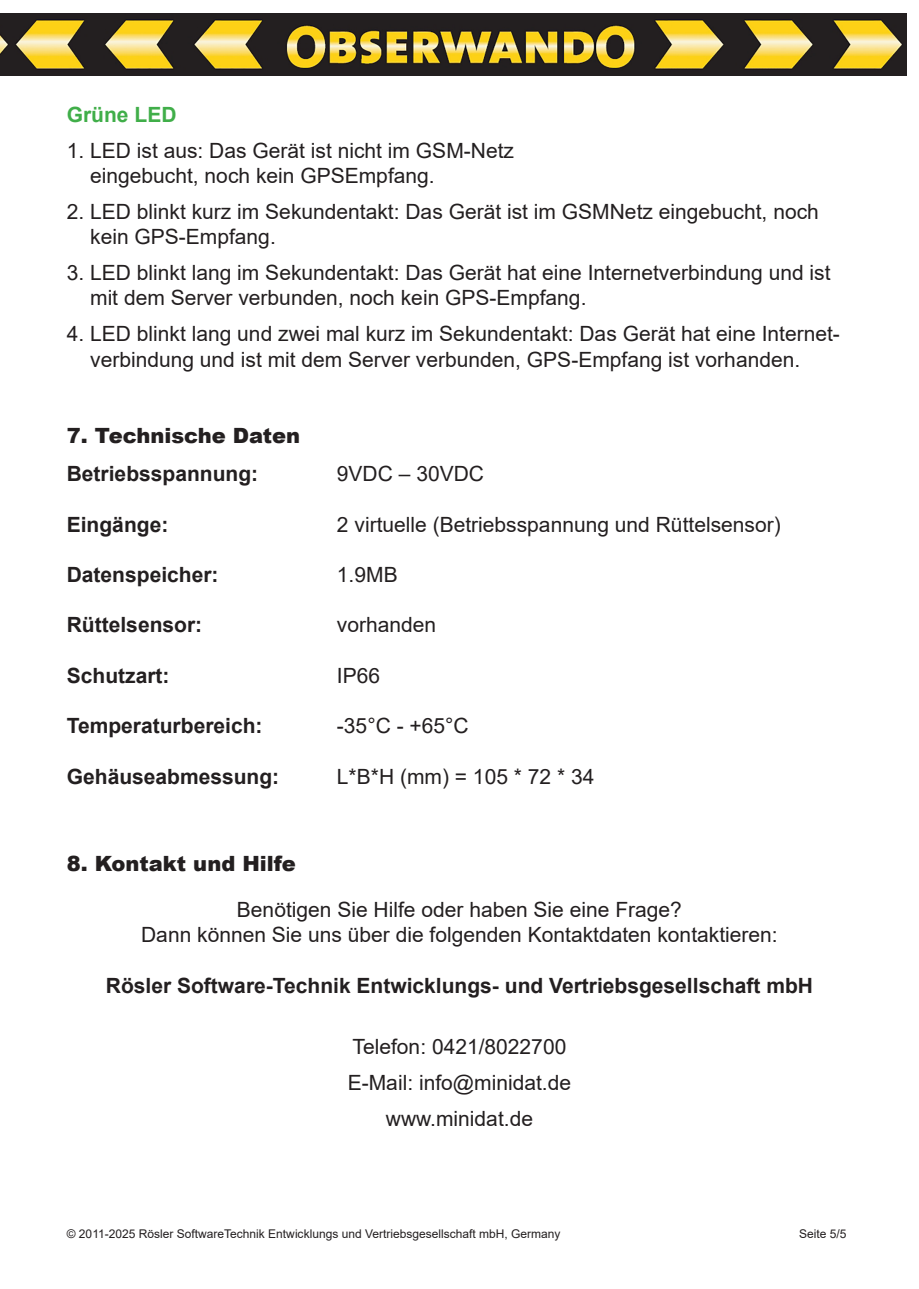
<style>
.page{position:relative;width:919px;height:1289px;background:#fff}
.page>*{position:absolute;margin:0;border:0;box-sizing:border-box;transform-origin:0 0}
.Text{font:21px "Arial";color:#231f20}
.Text-2{font:700 21px "Arial";color:#231f20}
.Überschrift{font:900 21px "Arial";color:#231f20}
.Text-3{font:700 21px "Arial";color:#40ae49}
.t1{font:12px "Arial";color:#231f20}
</style>
<div class="page">
<img style="left:0;top:14px;width:906px;height:62px">
<p class="Text-3" style="left:67px;top:99px;width:111px">Grüne LED</p>
<p class="Text" style="left:67px;top:136px;width:448px">1. LED ist aus: Das Gerät ist nicht im GSM-Netz</p>
<p class="Text" style="left:90px;top:161px;width:346px">eingebucht, noch kein GPSEmpfang.</p>
<p class="Text" style="left:67px;top:197px;width:753px">2. LED blinkt kurz im Sekundentakt: Das Gerät ist im GSMNetz eingebucht, noch</p>
<p class="Text" style="left:90px;top:222px;width:187px">kein GPS-Empfang.</p>
<p class="Text" style="left:67px;top:258px;width:765px">3. LED blinkt lang im Sekundentakt: Das Gerät hat eine Internetverbindung und ist</p>
<p class="Text" style="left:90px;top:283px;width:498px">mit dem Server verbunden, noch kein GPS-Empfang.</p>
<p class="Text" style="left:67px;top:319px;width:774px">4. LED blinkt lang und zwei mal kurz im Sekundentakt: Das Gerät hat eine Internet-</p>
<p class="Text" style="left:90px;top:345px;width:711px">verbindung und ist mit dem Server verbunden, GPS-Empfang ist vorhanden.</p>
<p class="Überschrift" style="left:67px;top:420px;width:235px">7. Technische Daten</p>
<p class="Text-2" style="left:67px;top:459px;width:193px">Betriebsspannung:</p>
<p class="Text" style="left:337px;top:459px;width:149px">9VDC – 30VDC</p>
<p class="Text-2" style="left:67px;top:509px;width:103px">Eingänge:</p>
<p class="Text" style="left:337px;top:509px;width:445px">2 virtuelle (Betriebsspannung und Rüttelsensor)</p>
<p class="Text-2" style="left:67px;top:560px;width:153px">Datenspeicher:</p>
<p class="Text" style="left:337px;top:560px;width:62px">1.9MB</p>
<p class="Text-2" style="left:67px;top:610px;width:137px">Rüttelsensor:</p>
<p class="Text" style="left:337px;top:610px;width:101px">vorhanden</p>
<p class="Text-2" style="left:67px;top:660px;width:104px">Schutzart:</p>
<p class="Text" style="left:337px;top:661px;width:45px">IP66</p>
<p class="Text-2" style="left:67px;top:711px;width:197px">Temperaturbereich:</p>
<p class="Text" style="left:337px;top:711px;width:133px">-35°C - +65°C</p>
<p class="Text-2" style="left:67px;top:761px;width:214px">Gehäuseabmessung:</p>
<p class="Text" style="left:337px;top:761px;width:259px">L*B*H (mm) = 105 * 72 * 34</p>
<p class="Überschrift" style="left:67px;top:848px;width:230px">8. Kontakt und Hilfe</p>
<p class="Text" style="left:237px;top:895px;width:446px">Benötigen Sie Hilfe oder haben Sie eine Frage?</p>
<p class="Text" style="left:141px;top:920px;width:638px">Dann können Sie uns über die folgenden Kontaktdaten kontaktieren:</p>
<p class="Text-2" style="left:106px;top:970px;width:708px">Rösler Software-Technik Entwicklungs- und Vertriebsgesellschaft mbH</p>
<p class="Text" style="left:352px;top:1032px;width:215px">Telefon: 0421/8022700</p>
<p class="Text" style="left:348px;top:1068px;width:225px">E-Mail: info@minidat.de</p>
<p class="Text" style="left:386px;top:1104px;width:149px">www.minidat.de</p>
<p class="t1" style="left:67px;top:1225px;width:495px">© 2011-2025 Rösler SoftwareTechnik Entwicklungs und Vertriebsgesellschaft mbH, Germany</p>
<p class="t1" style="left:799px;top:1225px;width:49px">Seite 5/5</p>
</div>
